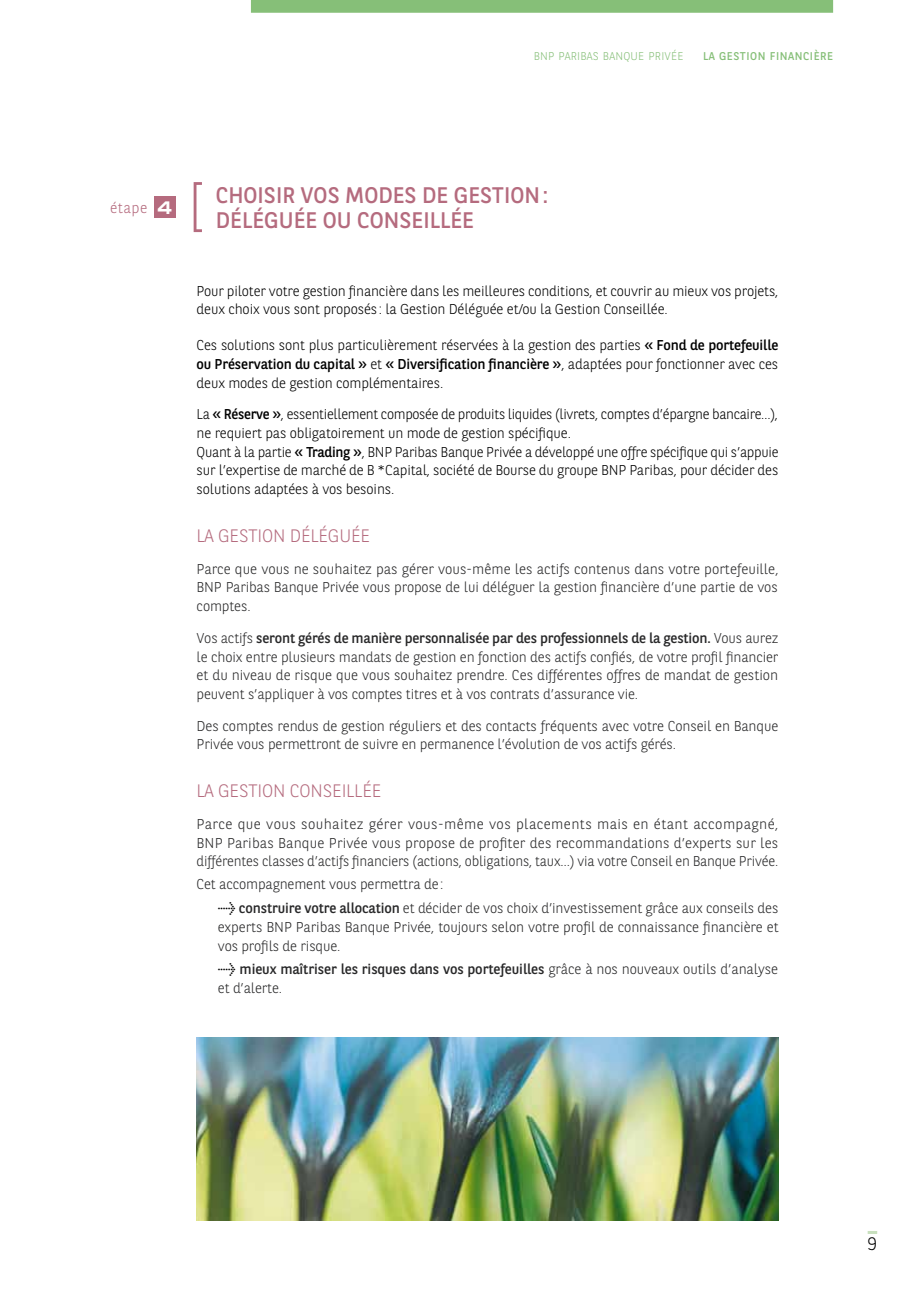
<style>
.page{position:relative;width:915px;height:1297px;background:#fff}
.page>*{position:absolute;margin:0;border:0;box-sizing:border-box;transform-origin:0 0}
.t1{font:22.5px "BNPP Sans";color:#b56b7e}
.t2{font:300 18px "BNPP Sans";letter-spacing:-.01em;color:#b56b7e}
.t3{font:300 18px "BNPP Sans";color:#000}
.t4{font:300 15px "BNPP Sans";color:#b56b7e}
.t5{font:300 14.25px/18.8px "BNPP Sans";letter-spacing:-.01em;color:#282829;text-align:justify}
.t6{font:300 14.25px/18.8px "BNPP Sans";letter-spacing:-.01em;color:#000}
.t7{font:14.25px/18.8px "BNPP Sans";letter-spacing:-.005em;color:#282829}
.t8{font:300 11.25px "BNPP Sans";letter-spacing:.02em;color:#86bf78}
.t9{font:11.25px "BNPP Sans";color:#86bf78}
.s1{font-family:"BNPP Title Sans";font-weight:700;font-size:18px;color:#fff}
.s2{font-weight:400}
.s3{font-family:"Meta Plus";font-weight:400;font-size:15px;color:#000}
.s4{font-family:"Meta Plus";font-size:15px;color:#000}
.s5{font-weight:300}
</style>
<div class="page">
<img style="left:196px;top:1037px;width:582px;height:183px">
<svg style="left:867px;top:1231px;width:9px;height:3px"></svg>
<svg style="left:251px;top:0;width:581px;height:13px;background:#88c07a"></svg>
<svg style="left:193px;top:182px;width:9px;height:50px"></svg>
<div style="left:154px;top:196px;width:21px;height:22px;background:#b56b7e"></div>
<p class="t8" style="left:533px;top:48px;width:151px">BNP PARIBAS BANQUE PRIVÉE</p>
<p class="t9" style="left:702px;top:48px;width:31px">LA GESTION</p>
<p class="t9" style="left:769px;top:48px;width:14px">FINANCIÈRE</p>
<p class="t4" style="left:110px;top:198px;width:64px">étape <span class="s1">4</span></p>
<h1 class="t1" style="left:216px;top:180px;width:13px">CHOISIR</h1>
<h1 class="t1" style="left:300px;top:180px;width:14px">VOS</h1>
<h1 class="t1" style="left:345px;top:180px;width:15px">MODES</h1>
<h1 class="t1" style="left:422px;top:180px;width:58px">DE GESTION</h1>
<h1 class="t1" style="left:542px;top:180px;width:7px">:</h1>
<h1 class="t1" style="left:216px;top:205px;width:13px">DÉLÉ</h1>
<h1 class="t1" style="left:264px;top:205px;width:28px">GUÉE</h1>
<h1 class="t1" style="left:323px;top:205px;width:47px">OU CONSEILLÉE</h1>
<p class="t6" style="left:196px;top:281px;width:583px">Pour piloter votre gestion financière dans les meilleures conditions, et couvrir au mieux vos projets, deux choix vous sont proposés: la Gestion Déléguée et/ou la Gestion Conseillée.</p>
<p class="t6" style="left:196px;top:335px;width:583px;text-align:justify">Ces solutions sont plus particulièrement réservées à la gestion des parties <span class="s2">« Fond de portefeuille ou Préservation du capital »</span> et <span class="s2">« Diversification financière »</span>, adaptées pour fonctionner avec ces deux modes de gestion complémentaires.</p>
<p class="t6" style="left:196px;top:404px;width:583px">La <span class="s2">« Réserve »</span>, essentiellement composée de produits liquides (livrets, comptes d’épargne bancaire…), ne requiert pas obligatoirement un mode de gestion spécifique.<br>Quant à la partie <span class="s2">« Trading »</span>, BNP Paribas Banque Privée a développé une offre spécifique qui s’appuie sur l’expertise de marché de B *Capital, société de Bourse du groupe BNP Paribas, pour décider des solutions adaptées à vos besoins.</p>
<p class="t2" style="left:196px;top:524px;width:153px">La gestion déléguée</p>
<p class="t5" style="left:196px;top:559px;width:583px">Parce que vous ne souhaitez pas gérer vous-même les actifs contenus dans votre portefeuille, BNP Paribas Banque Privée vous propose de lui déléguer la gestion financière d’une partie de vos comptes.</p>
<p class="t5" style="left:196px;top:628px;width:583px">Vos actifs <span class="s2">seront gérés de manière personnalisée par des professionnels de la gestion.</span> Vous aurez le choix entre plusieurs mandats de gestion en fonction des actifs confiés, de votre profil financier et du niveau de risque que vous souhaitez prendre. Ces différentes offres de mandat de gestion peuvent s’appliquer à vos comptes titres et à vos contrats d’assurance vie.</p>
<p class="t5" style="left:196px;top:715px;width:583px">Des comptes rendus de gestion réguliers et des contacts fréquents avec votre Conseil en Banque<br>Privée vous permettront de suivre en permanence l’évolution de vos actifs gérés.</p>
<p class="t2" style="left:196px;top:779px;width:123px">La gestion consei</p>
<p class="t2" style="left:346px;top:779px;width:26px">llée</p>
<p class="t5" style="left:196px;top:814px;width:583px">Parce que vous souhaitez gérer vous-même vos placements mais en étant accompagné, BNP Paribas Banque Privée vous propose de profiter des recommandations d’experts sur les différentes classes d’actifs financiers (actions, obligations, taux…) via votre Conseil en Banque Privée.</p>
<p class="t5" style="left:218px;top:872px;width:562px;line-height:23.7px;text-indent:-21px">Cet accompagnement vous permettra de:<br><span class="s3">&gt;</span> <span class="s2">construire votre allocation</span> et décider de vos choix d’investissement grâce aux conseils des</p>
<p class="t5" style="left:218px;top:917px;width:562px">experts BNP Paribas Banque Privée, toujours selon votre profil de connaissance financière et vos profils de risque.</p>
<p class="t7" style="left:218px;top:959px;width:561px"><span class="s4">&gt;</span> mieux maîtriser les risques dans vos portefeuilles <span class="s5">grâce à nos nouveaux outils d’analyse et d’alerte.</span></p>
<p class="t3" style="left:867px;top:1232px;width:11px">9</p>
</div>
